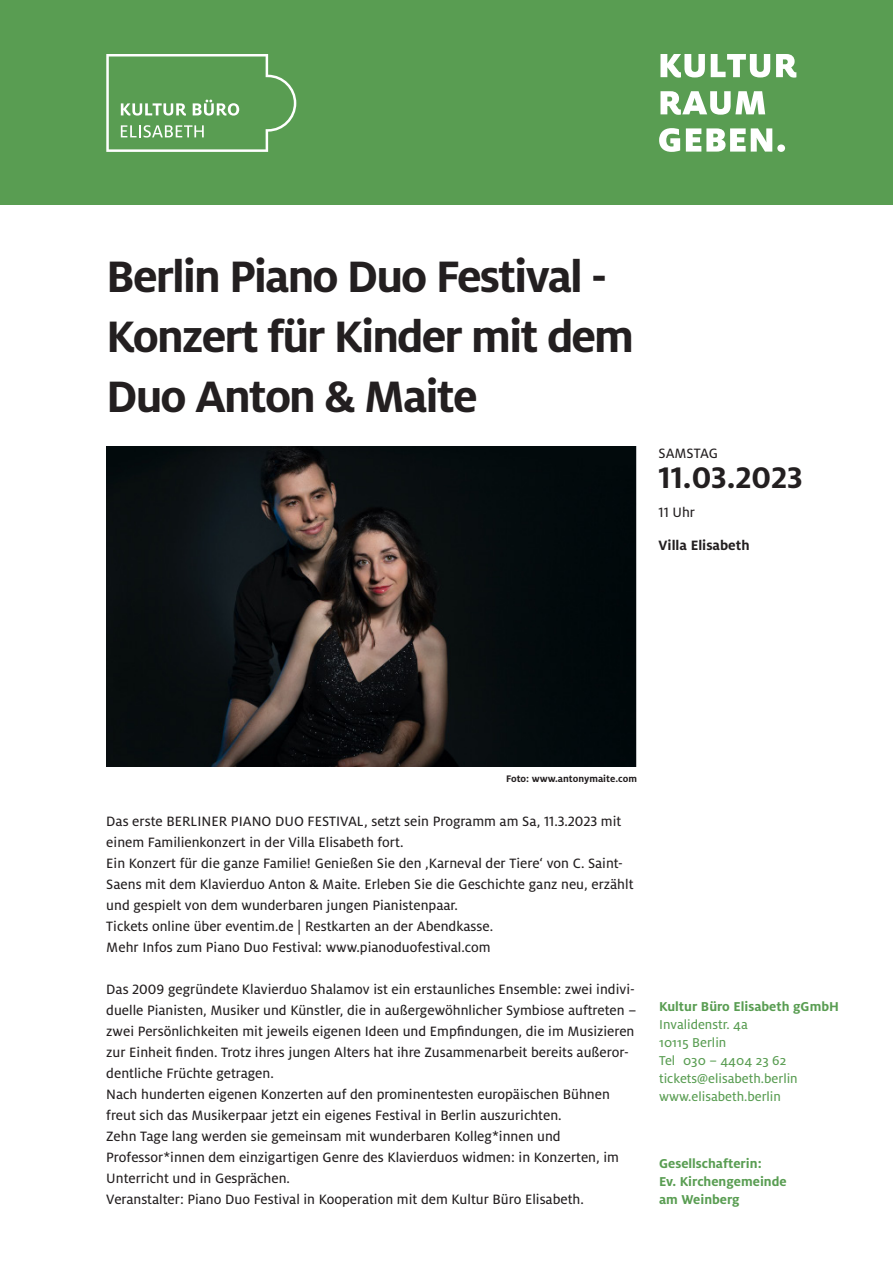
<style>
.page{position:relative;width:893px;height:1263px;background:#fff}
.page>*{position:absolute;margin:0;border:0;box-sizing:border-box;transform-origin:0 0}
.t1{font:700 48.75px/60px "Milo LF";letter-spacing:-.04em;color:#231f20}
.t2{font:700 33px "Milo LF";color:#231f20}
.t3{font:15px/21px "Milo LF Text";color:#231f20}
.t4{font:700 15px "Milo";color:#231f20}
.t5{font:15px "Milo Text";letter-spacing:-.005em;color:#231f20}
.t6{font:14.25px/18px "Milo Text";color:#599d52}
.t7{font:700 14.25px/18px "Milo";color:#599d52}
.t8{font:700 10.5px "Milo LF";color:#231f20}
</style>
<div class="page">
<div style="left:0;top:0;width:893px;height:204px;background:#599d52"></div>
<svg style="left:106px;top:54px;width:190px;height:98px"></svg>
<svg style="left:659px;top:128px;width:126px;height:24px"></svg>
<svg style="left:660px;top:91px;width:105px;height:24px"></svg>
<svg style="left:660px;top:54px;width:136px;height:24px"></svg>
<img style="left:106px;top:447px;width:531px;height:320px">
<h1 class="t1" style="left:106px;top:246px;width:529px">Berlin Piano Duo Festival -<br>Konzert für Kinder mit dem<br>Duo Anton &amp; Maite</h1>
<p class="t5" style="left:659px;top:444px;width:61px">SAMSTAG</p>
<h2 class="t2" style="left:659px;top:458px;width:145px">11.03.2023</h2>
<p class="t3" style="left:659px;top:502px;width:38px">11 Uhr</p>
<p class="t4" style="left:659px;top:537px;width:93px">Villa Elisabeth</p>
<p class="t8" style="left:506px;top:772px;width:132px">Foto: www.antonymaite.com</p>
<p class="t3" style="left:106px;top:810px;width:529px">Das erste BERLINER PIANO DUO FESTIVAL, setzt sein Programm am Sa, 11.3.2023 mit einem Familienkonzert in der Villa Elisabeth fort.<br>Ein Konzert für die ganze Familie! Genießen Sie den ‚Karneval der Tiere‘ von C. Saint-Saens mit dem Klavierduo Anton &amp; Maite. Erleben Sie die Geschichte ganz neu, erzählt und gespielt von dem wunderbaren jungen Pianistenpaar.<br>Tickets online über eventim.de | Restkarten an der Abendkasse.<br>Mehr Infos zum Piano Duo Festival: www.pianoduofestival.com</p>
<p class="t3" style="left:106px;top:978px;width:532px">Das 2009 gegründete Klavierduo Shalamov ist ein erstaunliches Ensemble: zwei indivi&shy;duelle Pianisten, Musiker und Künstler, die in außergewöhnlicher Symbiose auftreten – zwei Persönlichkeiten mit jeweils eigenen Ideen und Empfindungen, die im Musizieren zur Einheit finden. Trotz ihres jungen Alters hat ihre Zusammenarbeit bereits außeror&shy;dentliche Früchte getragen.<br>Nach hunderten eigenen Konzerten auf den prominentesten europäischen Bühnen freut sich das Musikerpaar jetzt ein eigenes Festival in Berlin auszurichten.<br>Zehn Tage lang werden sie gemeinsam mit wunderbaren Kolleg*innen und Professor*innen dem einzigartigen Genre des Klavierduos widmen: in Konzerten, im Unterricht und in Gesprächen.<br>Veranstalter: Piano Duo Festival in Kooperation mit dem Kultur Büro Elisabeth.</p>
<p class="t7" style="left:659px;top:997px;width:181px">Kultur Büro Elisabeth gGmbH</p>
<p class="t6" style="left:659px;top:1015px;width:140px">Invalidenstr. 4a<br>10115 Berlin<br>Tel 030 – 4404 23 62 tickets@elisabeth.berlin www.elisabeth.berlin</p>
<p class="t7" style="left:659px;top:1154px;width:129px">Gesellschafterin:<br>Ev. Kirchengemeinde am Weinberg</p>
</div>
